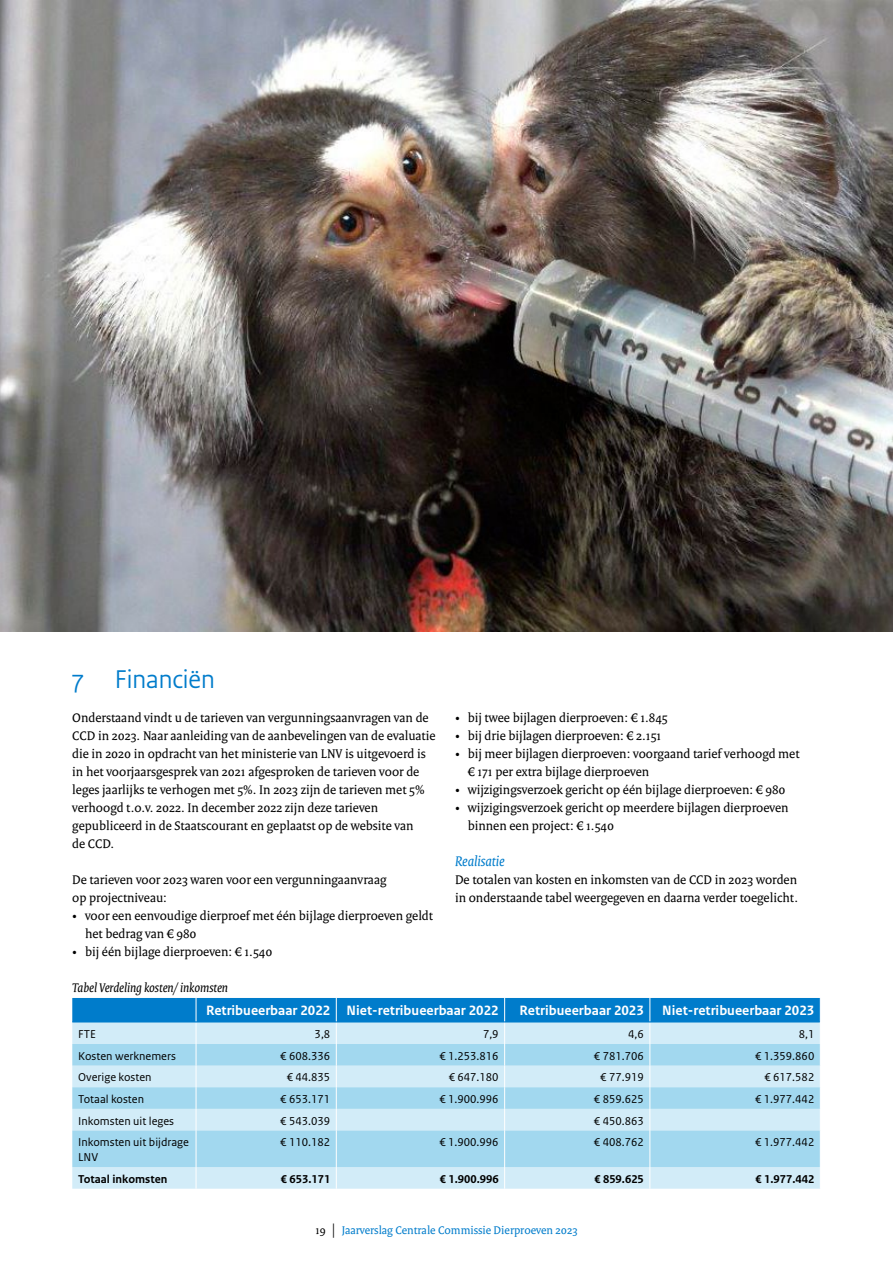
<style>
.page{position:relative;width:893px;height:1263px;background:#fff}
.page>*{position:absolute;margin:0;border:0;box-sizing:border-box;transform-origin:0 0}
.H2_03_RO_Kop{font:27px "Rijksoverheid Sans Heading";color:#007ccb}
.H3_04_RO_Paragraafkop_Serif{font:italic 15px "Rijksoverheid Serif";color:#007ccb}
.RO_Tabel_Kop{font:700 14.25px "Rijksoverheid Sans Text";color:#fff}
.P_10_RO_Broodtekst_Serif{font:13.5px/18px "Rijksoverheid Serif";color:#000}
.P_10_RO_Broodtekst_Serif-2{font:italic 13.5px "Rijksoverheid Serif";color:#000}
.RO_Tabel_Broodtekst{font:12px/15px "Rijksoverheid Sans Text";color:#000}
.RO_Tabel_Broodtekst-2{font:700 12px "Rijksoverheid Sans Text";color:#000}
.t1{font:12px "Rijksoverheid Serif";color:#007ccb}
.s1{color:#000}
.s2{font-size:14.25px;color:#000}
</style>
<div class="page">
<img style="left:0;top:0;width:893px;height:631px">
<div style="left:72px;top:1167px;width:748px;height:22px;background:#d2ecf8"></div>
<div style="left:72px;top:1130px;width:748px;height:37px;background:#a2d8ef"></div>
<hr style="left:196px;top:1130px;width:1px;height:37px;background:#fff">
<hr style="left:336px;top:1130px;width:1px;height:37px;background:#fff">
<hr style="left:504px;top:1130px;width:1px;height:37px;background:#fff">
<hr style="left:649px;top:1130px;width:1px;height:37px;background:#fff">
<svg style="left:196px;top:1167px;width:1px;height:22px"></svg>
<svg style="left:336px;top:1167px;width:1px;height:22px"></svg>
<svg style="left:504px;top:1167px;width:1px;height:22px"></svg>
<svg style="left:649px;top:1167px;width:1px;height:22px"></svg>
<svg style="left:72px;top:998px;width:749px;height:132px;background:#9cd1ec"></svg>
<h2 class="H2_03_RO_Kop" style="left:72px;top:664px;width:144px">7 Financiën</h2>
<p class="P_10_RO_Broodtekst_Serif" style="left:72px;top:708px;width:365px">Onderstaand vindt u de tarieven van vergunningsaanvragen van de CCD in 2023. Naar aanleiding van de aanbevelingen van de evaluatie die in 2020 in opdracht van het ministerie van LNV is uitgevoerd is in het voorjaarsgesprek van 2021 afgesproken de tarieven voor de leges jaarlijks te verhogen met 5%. In 2023 zijn de tarieven met 5% verhoogd t.o.v. 2022. In december 2022 zijn deze tarieven gepubliceerd in de Staatscourant en geplaatst op de website van<br>de CCD.</p>
<p class="P_10_RO_Broodtekst_Serif" style="left:72px;top:870px;width:316px">De tarieven voor 2023 waren voor een vergunningaanvraag op projectniveau:</p>
<p class="P_10_RO_Broodtekst_Serif" style="left:85px;top:906px;width:349px;text-indent:-13px">• voor een eenvoudige dierproef met één bijlage dierproeven geldt het bedrag van € 980</p>
<p class="P_10_RO_Broodtekst_Serif" style="left:72px;top:942px;width:202px">• bij één bijlage dierproeven: € 1.540</p>
<p class="P_10_RO_Broodtekst_Serif" style="left:455px;top:708px;width:214px">• bij twee bijlagen dierproeven: € 1.845</p>
<p class="P_10_RO_Broodtekst_Serif" style="left:455px;top:726px;width:208px">• bij drie bijlagen dierproeven: € 2.151</p>
<p class="P_10_RO_Broodtekst_Serif" style="left:468px;top:744px;width:333px;text-indent:-13px">• bij meer bijlagen dierproeven: voorgaand tarief verhoogd met € 171 per extra bijlage dierproeven</p>
<p class="P_10_RO_Broodtekst_Serif" style="left:455px;top:780px;width:332px">• wijzigingsverzoek gericht op één bijlage dierproeven: € 980</p>
<p class="P_10_RO_Broodtekst_Serif" style="left:468px;top:798px;width:322px;text-indent:-13px">• wijzigingsverzoek gericht op meerdere bijlagen dierproeven binnen een project: € 1.540</p>
<h3 class="H3_04_RO_Paragraafkop_Serif" style="left:455px;top:852px;width:51px">Realisatie</h3>
<p class="P_10_RO_Broodtekst_Serif" style="left:455px;top:870px;width:345px">De totalen van kosten en inkomsten van de CCD in 2023 worden in onderstaande tabel weergegeven en daarna verder toegelicht.</p>
<p class="P_10_RO_Broodtekst_Serif-2" style="left:72px;top:979px;width:157px">Tabel Verdeling kosten/ inkomsten</p>
<p class="RO_Tabel_Kop" style="left:206px;top:1003px;width:126px">Retribueerbaar 2022</p>
<p class="RO_Tabel_Kop" style="left:347px;top:1003px;width:154px">Niet-retribueerbaar 2022</p>
<p class="RO_Tabel_Kop" style="left:520px;top:1003px;width:126px">Retribueerbaar 2023</p>
<p class="RO_Tabel_Kop" style="left:662px;top:1003px;width:154px">Niet-retribueerbaar 2023</p>
<p class="RO_Tabel_Broodtekst" style="left:78px;top:1027px;width:19px">FTE</p>
<p class="RO_Tabel_Broodtekst" style="left:315px;top:1027px;width:17px">3,8</p>
<p class="RO_Tabel_Broodtekst" style="left:483px;top:1027px;width:17px">7,9</p>
<p class="RO_Tabel_Broodtekst" style="left:628px;top:1027px;width:17px">4,6</p>
<p class="RO_Tabel_Broodtekst" style="left:799px;top:1027px;width:17px">8,1</p>
<p class="RO_Tabel_Broodtekst" style="left:78px;top:1048px;width:99px">Kosten werknemers</p>
<p class="RO_Tabel_Broodtekst" style="left:280px;top:1048px;width:52px">€ 608.336</p>
<p class="RO_Tabel_Broodtekst" style="left:439px;top:1048px;width:61px">€ 1.253.816</p>
<p class="RO_Tabel_Broodtekst" style="left:594px;top:1048px;width:52px">€ 781.706</p>
<p class="RO_Tabel_Broodtekst" style="left:755px;top:1048px;width:61px">€ 1.359.860</p>
<p class="RO_Tabel_Broodtekst" style="left:78px;top:1070px;width:75px">Overige kosten</p>
<p class="RO_Tabel_Broodtekst" style="left:287px;top:1070px;width:45px">€ 44.835</p>
<p class="RO_Tabel_Broodtekst" style="left:449px;top:1070px;width:52px">€ 647.180</p>
<p class="RO_Tabel_Broodtekst" style="left:600px;top:1070px;width:45px">€ 77.919</p>
<p class="RO_Tabel_Broodtekst" style="left:764px;top:1070px;width:52px">€ 617.582</p>
<p class="RO_Tabel_Broodtekst" style="left:78px;top:1092px;width:67px">Totaal kosten</p>
<p class="RO_Tabel_Broodtekst" style="left:280px;top:1092px;width:52px">€ 653.171</p>
<p class="RO_Tabel_Broodtekst" style="left:439px;top:1092px;width:61px">€ 1.900.996</p>
<p class="RO_Tabel_Broodtekst" style="left:594px;top:1092px;width:52px">€ 859.625</p>
<p class="RO_Tabel_Broodtekst" style="left:755px;top:1092px;width:61px">€ 1.977.442</p>
<p class="RO_Tabel_Broodtekst" style="left:78px;top:1113px;width:97px">Inkomsten uit leges</p>
<p class="RO_Tabel_Broodtekst" style="left:280px;top:1113px;width:52px">€ 543.039</p>
<p class="RO_Tabel_Broodtekst" style="left:594px;top:1113px;width:52px">€ 450.863</p>
<p class="RO_Tabel_Broodtekst" style="left:78px;top:1135px;width:112px">Inkomsten uit bijdrage<br>LNV</p>
<p class="RO_Tabel_Broodtekst" style="left:280px;top:1135px;width:52px">€ 110.182</p>
<p class="RO_Tabel_Broodtekst" style="left:439px;top:1135px;width:61px">€ 1.900.996</p>
<p class="RO_Tabel_Broodtekst" style="left:594px;top:1135px;width:52px">€ 408.762</p>
<p class="RO_Tabel_Broodtekst" style="left:755px;top:1135px;width:61px">€ 1.977.442</p>
<p class="RO_Tabel_Broodtekst-2" style="left:78px;top:1172px;width:91px">Totaal inkomsten</p>
<p class="RO_Tabel_Broodtekst-2" style="left:281px;top:1172px;width:51px">€ 653.171</p>
<p class="RO_Tabel_Broodtekst-2" style="left:440px;top:1172px;width:61px">€ 1.900.996</p>
<p class="RO_Tabel_Broodtekst-2" style="left:594px;top:1172px;width:51px">€ 859.625</p>
<p class="RO_Tabel_Broodtekst-2" style="left:755px;top:1172px;width:61px">€ 1.977.442</p>
<p class="t1" style="left:315px;top:1223px;width:264px"><span class="s1">19</span> <span class="s2">|</span> Jaarverslag Centrale Commissie Dierproeven 2023</p>
</div>
